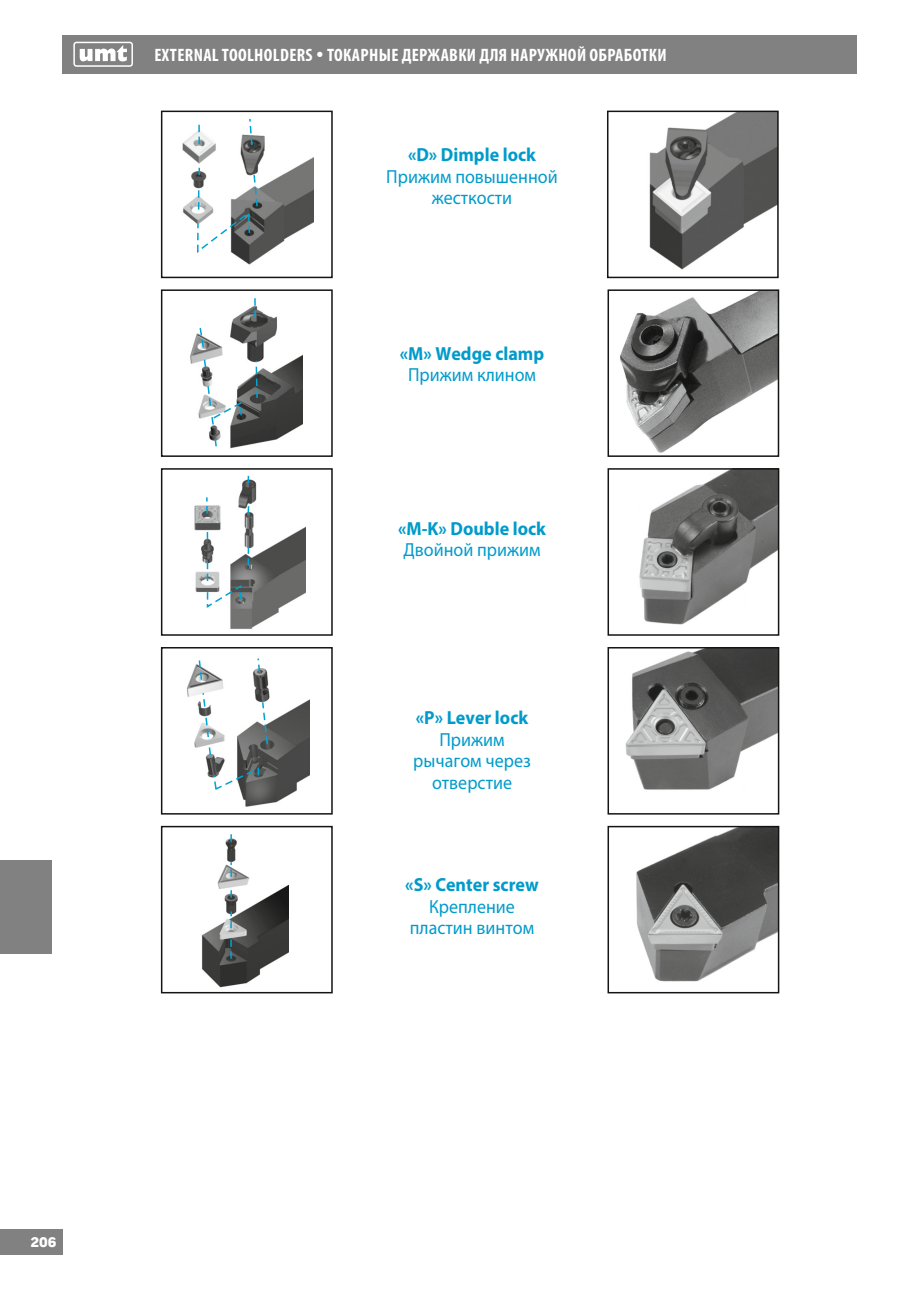
<style>
.page{position:relative;width:919px;height:1289px;background:#fff}
.page>*{position:absolute;margin:0;border:0;box-sizing:border-box;transform-origin:0 0}
.t1{font:18.9px/21.6px "Myriad Pro";color:#009bcb;text-align:center;scale:.95 1}
.t2{font:700 18.9px/21.6px "Myriad Pro";color:#009bcb;text-align:center;scale:.95 1}
.t3{font:700 condensed 18px "Myriad Pro";letter-spacing:.02em;color:#fff}
.t4{font:700 condensed 16.5px "Myriad Pro";letter-spacing:.02em;color:#fff}
.t5{font:900 expanded 13.5px "Good Cyr";color:#fff}
.s1{font-weight:700}
.s2{font-weight:400}
</style>
<div class="page">
<div style="left:62px;top:35px;width:794px;height:39px;background:#818181"></div>
<svg style="left:73px;top:42px;width:60px;height:25px"></svg>
<img style="left:190px;top:306px;width:113px;height:143px">
<svg style="left:198px;top:326px;width:44px;height:122px"></svg>
<svg style="left:253px;top:298px;width:5px;height:101px"></svg>
<div style="left:161px;top:289px;width:172px;height:168px;border:2px solid #131413"></div>
<img style="left:186px;top:664px;width:123px;height:143px">
<svg style="left:197px;top:658px;width:72px;height:133px"></svg>
<div style="left:161px;top:647px;width:172px;height:167px;border:2px solid #131413"></div>
<img style="left:201px;top:838px;width:87px;height:150px">
<svg style="left:230px;top:834px;width:2px;height:7px"></svg>
<svg style="left:230px;top:862px;width:2px;height:14px"></svg>
<svg style="left:230px;top:887px;width:2px;height:10px"></svg>
<svg style="left:230px;top:911px;width:2px;height:17px"></svg>
<svg style="left:230px;top:937px;width:2px;height:21px"></svg>
<div style="left:161px;top:825px;width:172px;height:168px;border:2px solid #131413"></div>
<img style="left:194px;top:478px;width:111px;height:151px">
<svg style="left:247px;top:475px;width:2px;height:8px"></svg>
<svg style="left:205px;top:496px;width:44px;height:113px"></svg>
<div style="left:161px;top:468px;width:172px;height:167px;border:2px solid #131413"></div>
<img style="left:182px;top:132px;width:131px;height:133px">
<svg style="left:196px;top:118px;width:63px;height:136px"></svg>
<div style="left:161px;top:111px;width:172px;height:167px;border:2px solid #131413"></div>
<img style="left:625px;top:650px;width:151px;height:140px">
<div style="left:607px;top:647px;width:172px;height:167px;border:2px solid #131413"></div>
<img style="left:639px;top:471px;width:137px;height:154px">
<div style="left:607px;top:468px;width:172px;height:167px;border:2px solid #131413"></div>
<img style="left:636px;top:828px;width:140px;height:154px">
<div style="left:607px;top:825px;width:172px;height:168px;border:2px solid #131413"></div>
<img style="left:620px;top:292px;width:156px;height:161px">
<div style="left:607px;top:289px;width:172px;height:168px;border:2px solid #131413"></div>
<img style="left:649px;top:114px;width:126px;height:156px">
<div style="left:607px;top:111px;width:171px;height:167px;border:2px solid #131413"></div>
<div style="left:0;top:1229px;width:62px;height:25px;background:#818181"></div>
<div style="left:0;top:860px;width:51px;height:93px;background:#818181"></div>
<p class="t3" style="left:154px;top:44px;width:513px">EXTERNAL TOOLHOLDERS • ТОКАРНЫЕ ДЕРЖАВКИ ДЛЯ НАРУЖНОЙ ОБРАБОТКИ</p>
<p class="t4" style="left:154px;top:44px;width:449px">DRILLS WITH CARBIDE INSERTS • СВЕРЛЕНИЕ СО СМЕННЫМИ ПЛАСТИНАМИ</p>
<p class="t1" style="left:386px;top:143px;width:182px"><span class="s1">«D» Dimple lock<br></span>Прижим повышенной жесткости</p>
<p class="t2" style="left:400px;top:342px;width:153px">«M» Wedge clamp<br><span class="s2">Прижим клином</span></p>
<p class="t2" style="left:398px;top:516px;width:157px;text-align:left">«M-K» Double lock<br><span class="s2">Двойной прижим</span></p>
<p class="t1" style="left:413px;top:706px;width:125px"><span class="s1">«P» Lever lock<br></span>Прижим рычагом через отверстие</p>
<p class="t1" style="left:405px;top:873px;width:142px"><span class="s1">«S» Center screw<br></span>Крепление пластин винтом</p>
<p class="t5" style="left:30px;top:1234px;width:28px">206</p>
</div>
